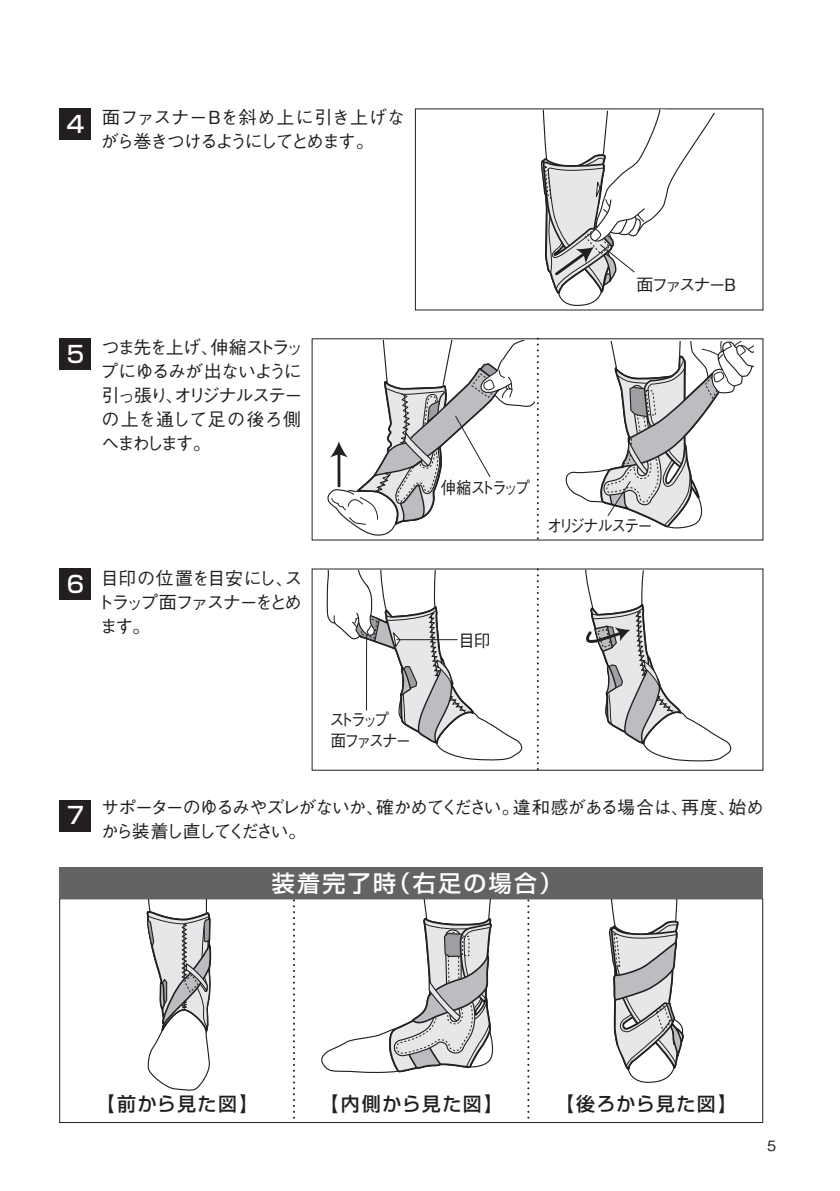
<style>
.page{position:relative;width:840px;height:1191px;background:#fff}
.page>*{position:absolute;margin:0;border:0;box-sizing:border-box;transform-origin:0 0}
.t1{font:500 23px "Shin Go Pro";letter-spacing:.1em;color:#fff}
.t2{font:500 19px "Shin Go Pro";letter-spacing:.08em;color:#231f20}
.t3{font:500 19px "Shin Go Pro";letter-spacing:.06em;color:#231f20}
.t4{font:500 18px/24px "Gothic BBB Pro";letter-spacing:-.08em;color:#231f20}
.t5{font:500 17px/20.4px "Gothic BBB Pro";letter-spacing:-.195em;color:#231f20;scale:.9 1}
.t6{font:500 17px "Gothic BBB Pro";letter-spacing:-.125em;color:#231f20;scale:.9 1}
.t7{font:500 17px "Gothic BBB Pro";letter-spacing:-.225em;color:#231f20;scale:.9 1}
.t8{font:500 17px "Gothic BBB Pro";letter-spacing:-.125em;color:#231f20}
.t9{font:500 17px "Gothic BBB Pro";letter-spacing:-.15em;color:#231f20}
.t10{font:500 14.2px "Gothic BBB Pro";color:#231f20}
.s1{font-family:"Shin Go Pro";font-size:23px;color:#fff}
</style>
<div class="page">
<svg style="left:146px;top:900px;width:66px;height:191px"></svg>
<svg style="left:321px;top:900px;width:173px;height:173px"></svg>
<svg style="left:609px;top:900px;width:75px;height:183px"></svg>
<svg style="left:326px;top:570px;width:197px;height:191px"></svg>
<svg style="left:579px;top:570px;width:155px;height:201px"></svg>
<svg style="left:565px;top:341px;width:188px;height:188px"></svg>
<div style="left:59px;top:338px;width:32px;height:32px;background:#231f20"></div>
<div style="left:59px;top:568px;width:32px;height:32px;background:#231f20"></div>
<div style="left:59px;top:108px;width:32px;height:32px;background:#231f20"></div>
<div style="left:59px;top:799px;width:32px;height:32px;background:#231f20"></div>
<svg style="left:536px;top:569px;width:2px;height:201px"></svg>
<svg style="left:293px;top:900px;width:2px;height:219px"></svg>
<svg style="left:527px;top:900px;width:2px;height:219px"></svg>
<div style="left:59px;top:867px;width:703px;height:32px;background:#636366"></div>
<svg style="left:325px;top:338px;width:213px;height:201px"></svg>
<hr style="left:366px;top:636px;width:1px;height:74px;background:#231f20">
<hr style="left:396px;top:639px;width:61px;height:1px;background:#231f20">
<svg style="left:539px;top:108px;width:176px;height:203px"></svg>
<p class="t1" style="left:67px;top:105px;width:19px">4</p>
<p class="t4" style="left:101px;top:103px;width:306px">面ファスナーBを斜め上に引き上げながら巻きつけるようにしてとめます。</p>
<p class="t1" style="left:67px;top:335px;width:19px">5</p>
<p class="t4" style="left:100px;top:333px;width:205px">つま先を上げ、伸縮ストラップにゆるみが出ないように引っ張り、オリジナルステーの上を通して足の後ろ側へまわします。</p>
<p class="t4" style="left:96px;top:564px;width:208px;text-align:justify;text-indent:-29px"><span class="s1">6</span> 目印の位置を目安にし、ストラップ面ファスナーをとめます。</p>
<p class="t5" style="left:329px;top:707px;width:92px">ストラップ<br>面ファスナー</p>
<p class="t8" style="left:636px;top:271px;width:101px">面ファスナーB</p>
<p class="t7" style="left:440px;top:474px;width:100px">伸縮ストラップ</p>
<p class="t6" style="left:546px;top:512px;width:119px">オリジナルステー</p>
<p class="t9" style="left:458px;top:626px;width:34px">目印</p>
<p class="t4" style="left:101px;top:793px;width:664px;text-indent:-34px"><span class="s1">7</span> サポーターのゆるみやズレがないか、確かめてください。違和感がある場合は、再度、始めから装着し直してください。</p>
<p class="t1" style="left:272px;top:864px;width:292px">装着完了時（右足の場合）</p>
<p class="t2" style="left:96px;top:1088px;width:164px">【前から見た図】</p>
<p class="t2" style="left:319px;top:1088px;width:185px">【内側から見た図】</p>
<p class="t3" style="left:554px;top:1088px;width:183px">【後ろから見た図】</p>
<p class="t10" style="left:766px;top:1134px;width:10px">5</p>
</div>
